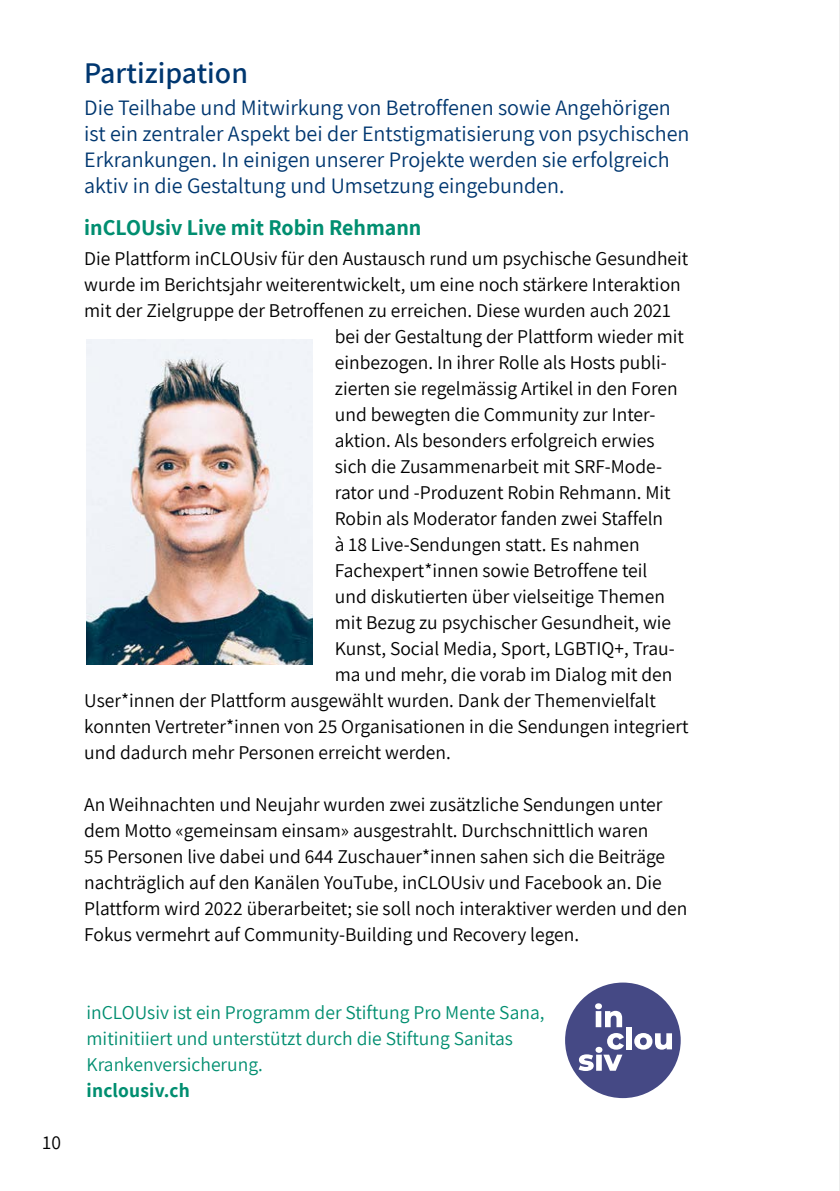
<style>
.page{position:relative;width:840px;height:1191px;background:#fff}
.page>*{position:absolute;margin:0;border:0;box-sizing:border-box;transform-origin:0 0}
.t1{font:600 30px "Assistant";color:#003770}
.t2{font:22px/26px "Assistant";color:#003770}
.t3{font:700 22px "Assistant";color:#008e70}
.t4{font:19.6px/26px "Assistant";color:#000}
.t5{font:19.6px/26px "Assistant";color:#008e70}
.t6{font:700 19.6px "Assistant";letter-spacing:.01em;color:#008e70}
</style>
<div class="page">
<div style="left:564px;top:982px;width:116px;height:116px;background:#454985;border-radius:50%"></div>
<div style="left:595px;top:1011px;width:6px;height:16px;background:#fff"></div>
<svg style="left:594px;top:1003px;width:7px;height:6px"></svg>
<svg style="left:605px;top:1010px;width:16px;height:17px"></svg>
<div style="left:625px;top:1027px;width:6px;height:22px;background:#fff"></div>
<svg style="left:634px;top:1033px;width:37px;height:16px"></svg>
<svg style="left:578px;top:1033px;width:45px;height:38px"></svg>
<img style="left:86px;top:339px;width:226px;height:326px">
<hr style="left:839px;top:0;width:1px;height:1191px;background:#dadada">
<p class="t4" style="left:43px;top:1128px;width:20px">10</p>
<h1 class="t1" style="left:84px;top:52px;width:165px">Partizipation</h1>
<p class="t2" style="left:84px;top:93px;width:606px">Die Teilhabe und Mitwirkung von Betroffenen sowie Angehörigen ist ein zentraler Aspekt bei der Entstigmatisierung von psychischen Erkrankungen. In einigen unserer Projekte werden sie erfolgreich aktiv in die Gestaltung und Umsetzung eingebunden.</p>
<p class="t3" style="left:84px;top:212px;width:338px">inCLOUsiv Live mit Robin Rehmann</p>
<p class="t4" style="left:84px;top:244px;width:605px">Die Plattform inCLOUsiv für den Austausch rund um psychische Gesundheit</p>
<p class="t4" style="left:84px;top:270px;width:597px">wurde im Berichtsjahr weiterentwickelt, um eine noch stärkere Interaktion</p>
<p class="t4" style="left:84px;top:296px;width:588px">mit der Zielgruppe der Betroffenen zu erreichen. Diese wurden auch 2021</p>
<p class="t4" style="left:334px;top:322px;width:350px">bei der Gestaltung der Plattform wieder mit</p>
<p class="t4" style="left:334px;top:348px;width:333px">einbezogen. In ihrer Rolle als Hosts publi-</p>
<p class="t4" style="left:334px;top:374px;width:344px">zierten sie regelmässig Artikel in den Foren</p>
<p class="t4" style="left:334px;top:400px;width:322px">und bewegten die Community zur Inter-</p>
<p class="t4" style="left:334px;top:426px;width:321px">aktion. Als besonders erfolgreich erwies</p>
<p class="t4" style="left:334px;top:452px;width:328px">sich die Zusammenarbeit mit SRF-Mode-</p>
<p class="t4" style="left:334px;top:478px;width:337px">rator und -Produzent Robin Rehmann. Mit</p>
<p class="t4" style="left:334px;top:504px;width:329px">Robin als Moderator fanden zwei Staffeln</p>
<p class="t4" style="left:334px;top:530px;width:306px">à 18 Live-Sendungen statt. Es nahmen</p>
<p class="t4" style="left:334px;top:556px;width:314px">Fachexpert*innen sowie Betroffene teil</p>
<p class="t4" style="left:334px;top:582px;width:331px">und diskutierten über vielseitige Themen</p>
<p class="t4" style="left:334px;top:608px;width:338px">mit Bezug zu psychischer Gesundheit, wie</p>
<p class="t4" style="left:334px;top:634px;width:341px">Kunst, Social Media, Sport, LGBTIQ+, Trau-</p>
<p class="t4" style="left:334px;top:660px;width:339px">ma und mehr, die vorab im Dialog mit den</p>
<p class="t4" style="left:84px;top:686px;width:573px">User*innen der Plattform ausgewählt wurden. Dank der Themenvielfalt</p>
<p class="t4" style="left:84px;top:712px;width:605px">konnten Vertreter*innen von 25 Organisationen in die Sendungen integriert</p>
<p class="t4" style="left:84px;top:738px;width:368px">und dadurch mehr Personen erreicht werden.</p>
<p class="t4" style="left:84px;top:790px;width:604px">An Weihnachten und Neujahr wurden zwei zusätzliche Sendungen unter dem Motto «gemeinsam einsam» ausgestrahlt. Durchschnittlich waren<br>55 Personen live dabei und 644 Zuschauer*innen sahen sich die Beiträge nachträglich auf den Kanälen YouTube, inCLOUsiv und Facebook an. Die Plattform wird 2022 überarbeitet; sie soll noch interaktiver werden und den Fokus vermehrt auf Community-Building und Recovery legen.</p>
<p class="t5" style="left:86px;top:998px;width:459px">inCLOUsiv ist ein Programm der Stiftung Pro Mente Sana, mitinitiiert und unterstützt durch die Stiftung Sanitas<br>Krankenversicherung.</p>
<p class="t6" style="left:86px;top:1077px;width:105px">inclousiv.ch</p>
</div>
